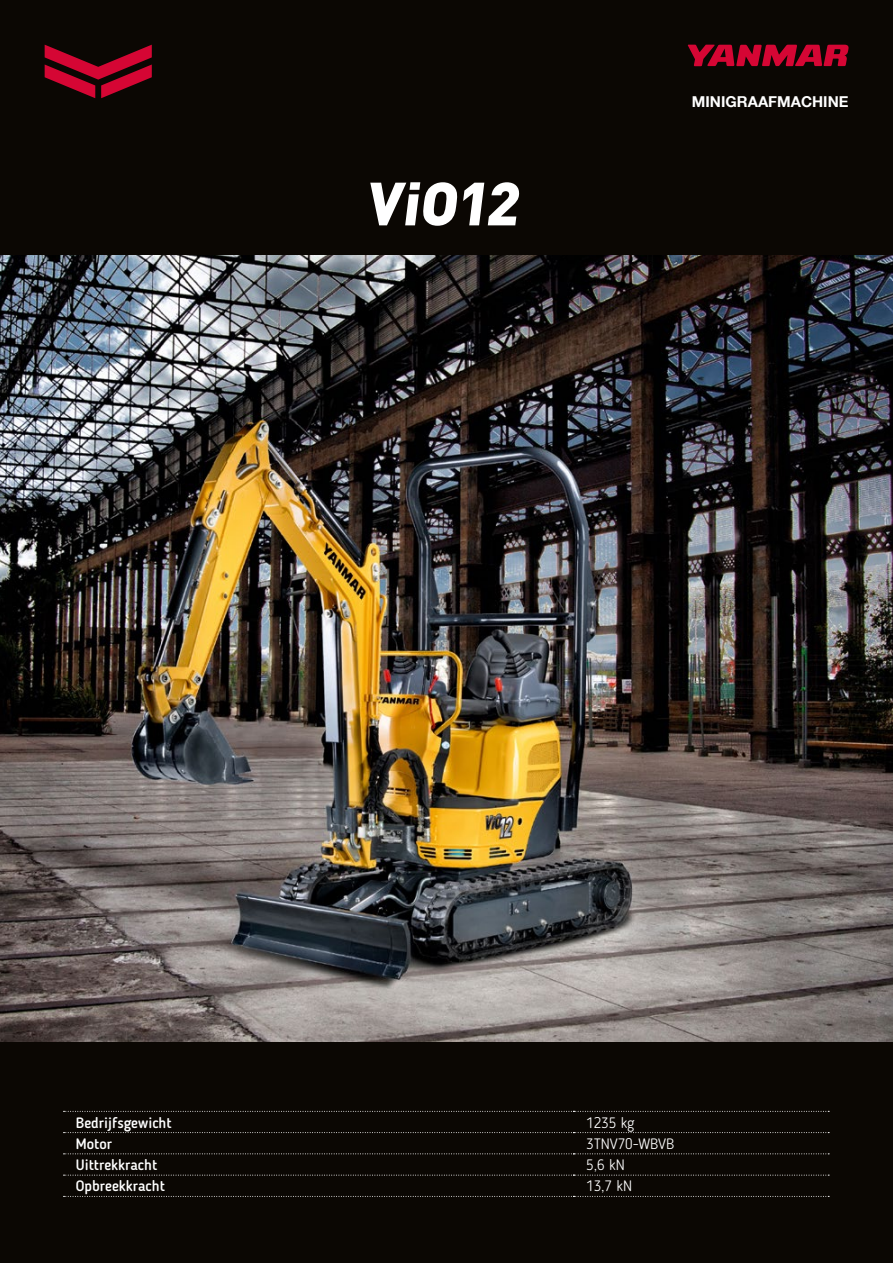
<style>
.page{position:relative;width:893px;height:1263px;background:#0b0703}
.page>*{position:absolute;margin:0;border:0;box-sizing:border-box;transform-origin:0 0}
.t1{font:900 60px "DIN";color:#fff}
.t2{font:500 15px "Blogger Sans";color:#fff}
.t3{font:300 15px "Blogger Sans";color:#fff}
.t4{font:700 15px "Helvetica Neue LT Com";color:#fff}
</style>
<div class="page">
<svg style="left:688px;top:45px;width:160px;height:21px"></svg>
<svg style="left:45px;top:45px;width:107px;height:53px"></svg>
<img style="left:0;top:255px;width:893px;height:787px">
<svg style="left:64px;top:1111px;width:765px;height:1px"></svg>
<svg style="left:64px;top:1132px;width:765px;height:1px"></svg>
<svg style="left:64px;top:1153px;width:765px;height:1px"></svg>
<svg style="left:64px;top:1175px;width:765px;height:1px"></svg>
<svg style="left:64px;top:1196px;width:765px;height:1px"></svg>
<h1 class="t1" style="left:365px;top:163px;width:163px">ViO12</h1>
<p class="t4" style="left:692px;top:92px;width:158px">MINIGRAAFMACHINE</p>
<p class="t2" style="left:76px;top:1113px;width:97px">Bedrijfsgewicht</p>
<p class="t3" style="left:586px;top:1113px;width:50px">1235 kg</p>
<p class="t2" style="left:76px;top:1135px;width:38px">Motor</p>
<p class="t3" style="left:586px;top:1135px;width:90px">3TNV70-WBVB</p>
<p class="t2" style="left:76px;top:1156px;width:83px">Uittrekkracht</p>
<p class="t3" style="left:586px;top:1156px;width:40px">5,6 kN</p>
<p class="t2" style="left:76px;top:1177px;width:90px">Opbreekkracht</p>
<p class="t3" style="left:586px;top:1177px;width:48px">13,7 kN</p>
</div>
